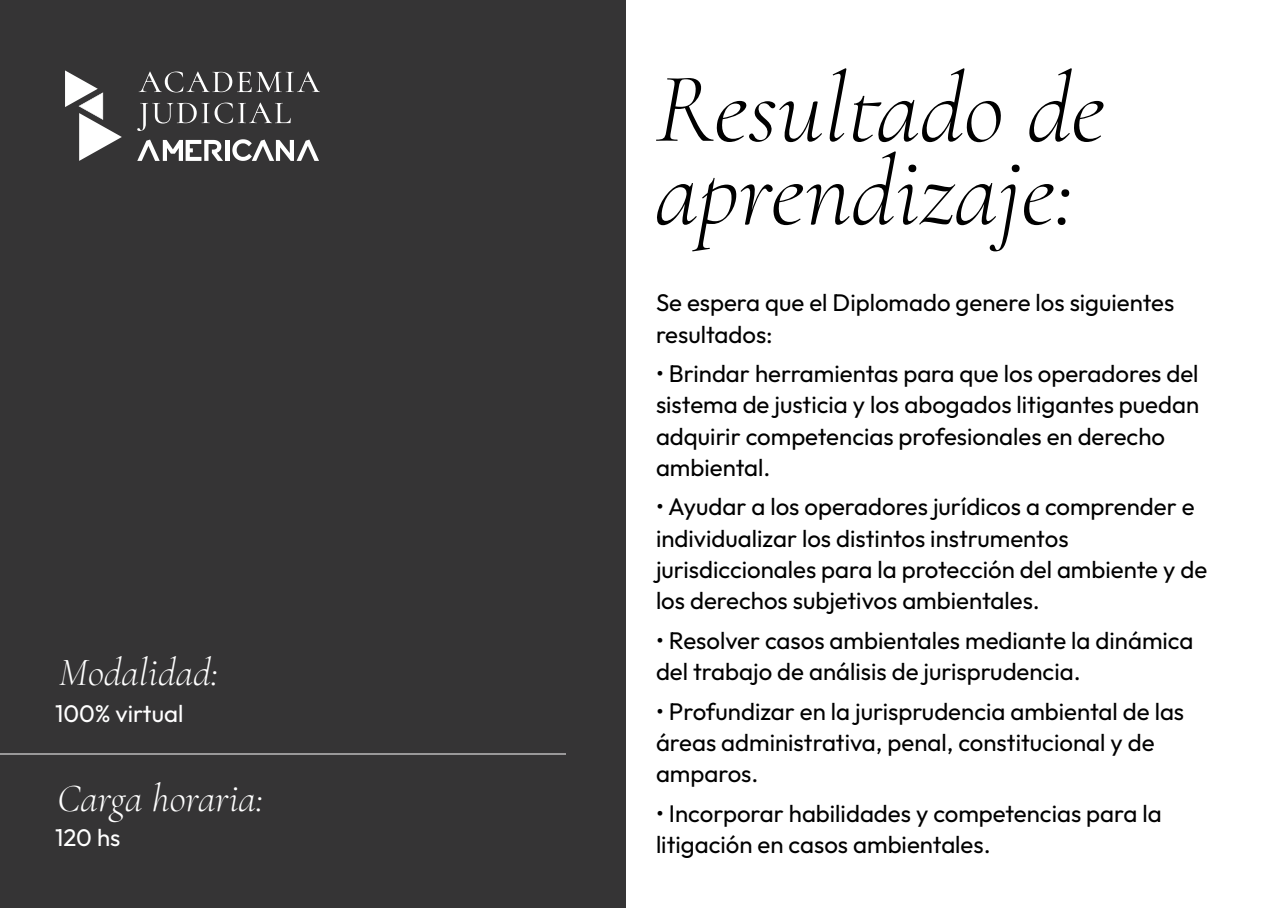
<style>
.page{position:relative;width:1280px;height:908px;background:#fff}
.page>*{position:absolute;margin:0;border:0;box-sizing:border-box;transform-origin:0 0}
.t1{font:italic 300 100px/83px "Cormorant";color:#000}
.t2{font:italic 300 40px "Cormorant";color:#fff}
.t3{font:24px/31.4px "Outfit";color:#000}
.t4{font:24px "Outfit";color:#fff}
</style>
<div class="page">
<div style="left:0;top:0;width:626px;height:908px;background:#353435"></div>
<hr style="left:0;top:754px;width:566px;height:1px;background:#fff">
<div style="left:225px;top:140px;width:5px;height:21px;background:#fff"></div>
<svg style="left:137px;top:140px;width:86px;height:21px"></svg>
<svg style="left:232px;top:139px;width:87px;height:22px"></svg>
<svg style="left:139px;top:72px;width:181px;height:20px"></svg>
<svg style="left:137px;top:103px;width:154px;height:28px"></svg>
<svg style="left:65px;top:70px;width:57px;height:91px"></svg>
<h2 class="t2" style="left:59px;top:649px;width:161px">Modalidad:</h2>
<p class="t4" style="left:55px;top:699px;width:130px">100% virtual</p>
<h2 class="t2" style="left:57px;top:775px;width:208px">Carga horaria:</h2>
<p class="t4" style="left:55px;top:823px;width:67px">120 hs</p>
<h1 class="t1" style="left:655px;top:68px;width:452px">Resultado de aprendizaje:</h1>
<p class="t3" style="left:656px;top:288px;width:520px">Se espera que el Diplomado genere los siguientes resultados:</p>
<p class="t3" style="left:656px;top:358px;width:545px">• Brindar herramientas para que los operadores del sistema de justicia y los abogados litigantes puedan adquirir competencias profesionales en derecho ambiental.</p>
<p class="t3" style="left:656px;top:492px;width:553px">• Ayudar a los operadores jurídicos a comprender e individualizar los distintos instrumentos jurisdiccionales para la protección del ambiente y de los derechos subjetivos ambientales.</p>
<p class="t3" style="left:656px;top:625px;width:539px">• Resolver casos ambientales mediante la dinámica del trabajo de análisis de jurisprudencia.</p>
<p class="t3" style="left:656px;top:696px;width:530px">• Profundizar en la jurisprudencia ambiental de las áreas administrativa, penal, constitucional y de amparos.</p>
<p class="t3" style="left:656px;top:798px;width:507px">• Incorporar habilidades y competencias para la litigación en casos ambientales.</p>
</div>
